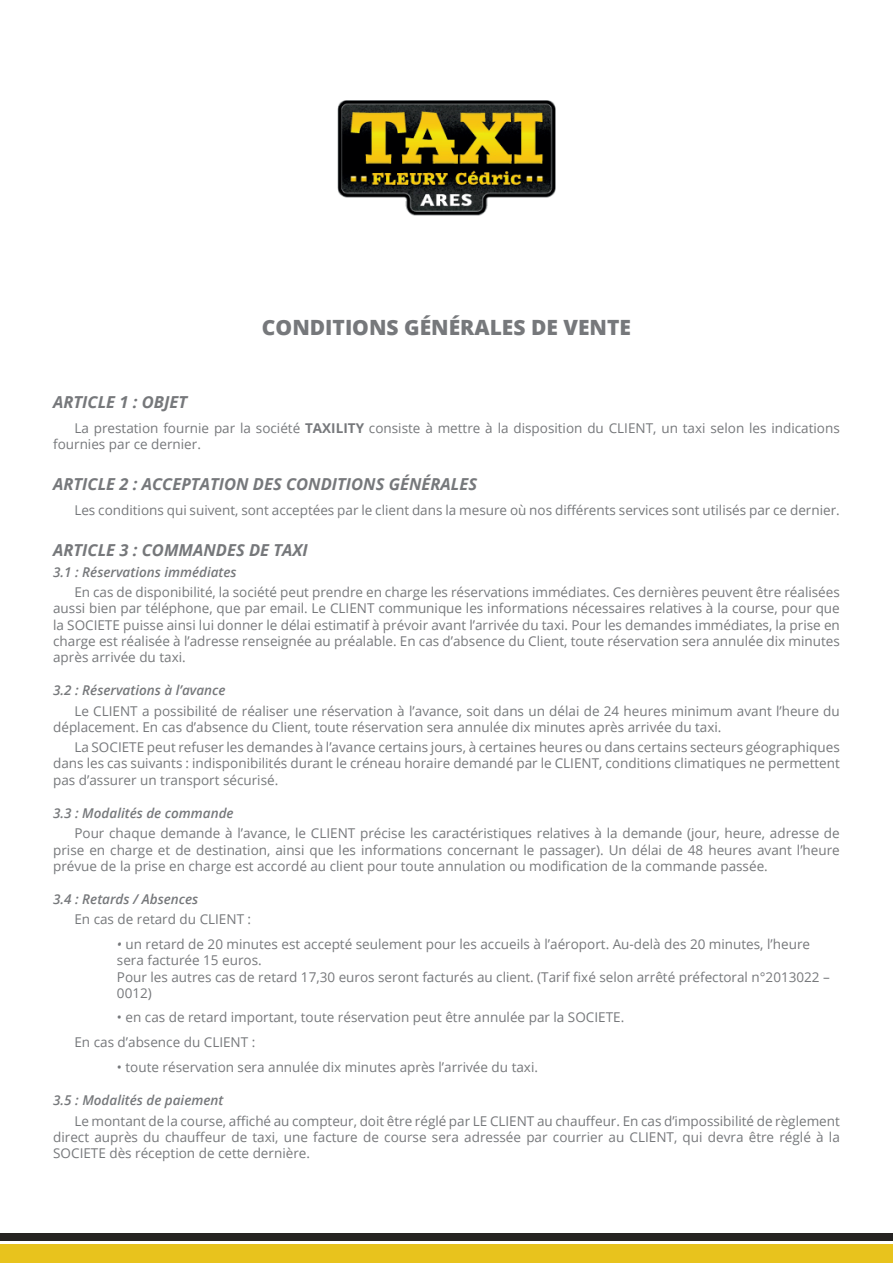
<style>
.page{position:relative;width:893px;height:1263px;background:#fff}
.page>*{position:absolute;margin:0;border:0;box-sizing:border-box;transform-origin:0 0}
.t1{font:800 21px "Open Sans";color:#76787b}
.t2{font:italic 700 16.5px "Open Sans";color:#76787b}
.t3{font:13.5px/16.2px "Open Sans";color:#76787b}
.t4{font:italic 600 13.5px "Open Sans";color:#76787b}
.s1{font-weight:700}
.s2{font-style:italic}
</style>
<div class="page">
<div style="left:0;top:1233px;width:893px;height:30px;background:#252321"></div>
<div style="left:0;top:1242px;width:893px;height:21px;background:#e8c31d"></div>
<hr style="left:0;top:1242px;width:893px;height:2px;background:#fff">
<img style="left:337px;top:100px;width:219px;height:116px">
<h1 class="t1" style="left:262px;top:311px;width:371px">CONDITIONS GÉNÉRALES DE VENTE</h1>
<p class="t2" style="left:53px;top:391px;width:136px">ARTICLE 1 : OBJET</p>
<p class="t3" style="left:53px;top:420px;width:788px;text-indent:21px">La prestation fournie par la société <span class="s1">TAXILITY</span> consiste à mettre à la disposition du CLIENT, un taxi selon les indications fournies par ce dernier.</p>
<p class="t2" style="left:53px;top:473px;width:425px">ARTICLE 2 : ACCEPTATION DES CONDITIONS GÉNÉRALES</p>
<p class="t3" style="left:74px;top:502px;width:767px">Les conditions qui suivent, sont acceptées par le client dans la mesure où nos différents services sont utilisés par ce dernier.</p>
<p class="t2" style="left:53px;top:539px;width:256px">ARTICLE 3 : COMMANDES DE TAXI</p>
<p class="t4" style="left:53px;top:562px;width:185px">3.1 : Réservations immédiates</p>
<p class="t3" style="left:53px;top:584px;width:788px;text-align:justify;text-indent:21px">En cas de disponibilité, la société peut prendre en charge les réservations immédiates. Ces dernières peuvent être réalisées aussi bien par téléphone, que par email. Le CLIENT communique les informations nécessaires relatives à la course, pour que la SOCIETE puisse ainsi lui donner le délai estimatif à prévoir avant l’arrivée du taxi. Pour les demandes immédiates, la prise en charge est réalisée à l’adresse renseignée au préalable. En cas d’absence du Client, toute réservation sera annulée dix minutes après arrivée du taxi.</p>
<p class="t4" style="left:53px;top:681px;width:174px">3.2 : Réservations à l’avance</p>
<p class="t3" style="left:53px;top:702px;width:788px;text-indent:21px">Le CLIENT a possibilité de réaliser une réservation à l’avance, soit dans un délai de 24 heures minimum avant l’heure du déplacement. En cas d’absence du Client, toute réservation sera annulée dix minutes après arrivée du taxi.</p>
<p class="t3" style="left:53px;top:739px;width:788px;text-align:justify;text-indent:21px">La SOCIETE peut refuser les demandes à l’avance certains jours, à certaines heures ou dans certains secteurs géographiques dans les cas suivants : indisponibilités durant le créneau horaire demandé par le CLIENT, conditions climatiques ne permettent pas d’assurer un transport sécurisé.</p>
<p class="t4" style="left:53px;top:804px;width:182px">3.3 : Modalités de commande</p>
<p class="t3" style="left:53px;top:825px;width:788px;text-align:justify;text-indent:21px">Pour chaque demande à l’avance, le CLIENT précise les caractéristiques relatives à la demande (jour, heure, adresse de prise en charge et de destination, ainsi que les informations concernant le passager). Un délai de 48 heures avant l’heure prévue de la prise en charge est accordé au client pour toute annulation ou modification de la commande passée.</p>
<p class="t4" style="left:53px;top:890px;width:147px">3.4 : Retards / Absences</p>
<p class="t3" style="left:74px;top:911px;width:178px">En cas de retard du CLIENT :</p>
<p class="t3" style="left:117px;top:936px;width:714px"><span class="s2">•</span> un retard de 20 minutes est accepté seulement pour les accueils à l’aéroport. Au-delà des 20 minutes, l’heure sera facturée 15 euros.<br>Pour les autres cas de retard 17,30 euros seront facturés au client. (Tarif fixé selon arrêté préfectoral n°2013022 – 0012)</p>
<p class="t3" style="left:74px;top:1005px;width:551px;line-height:24.8px;text-indent:43px">• en cas de retard important, toute réservation peut être annulée par la SOCIETE.<br>En cas d’absence du CLIENT :</p>
<p class="t3" style="left:117px;top:1058px;width:423px">• toute réservation sera annulée dix minutes après l’arrivée du taxi.</p>
<p class="t4" style="left:53px;top:1091px;width:172px">3.5 : Modalités de paiement</p>
<p class="t3" style="left:53px;top:1112px;width:788px;text-align:justify;text-indent:21px">Le montant de la course, affiché au compteur, doit être réglé par LE CLIENT au chauffeur. En cas d’impossibilité de règlement direct auprès du chauffeur de taxi, une facture de course sera adressée par courrier au CLIENT, qui devra être réglé à la SOCIETE dès réception de cette dernière.</p>
</div>
